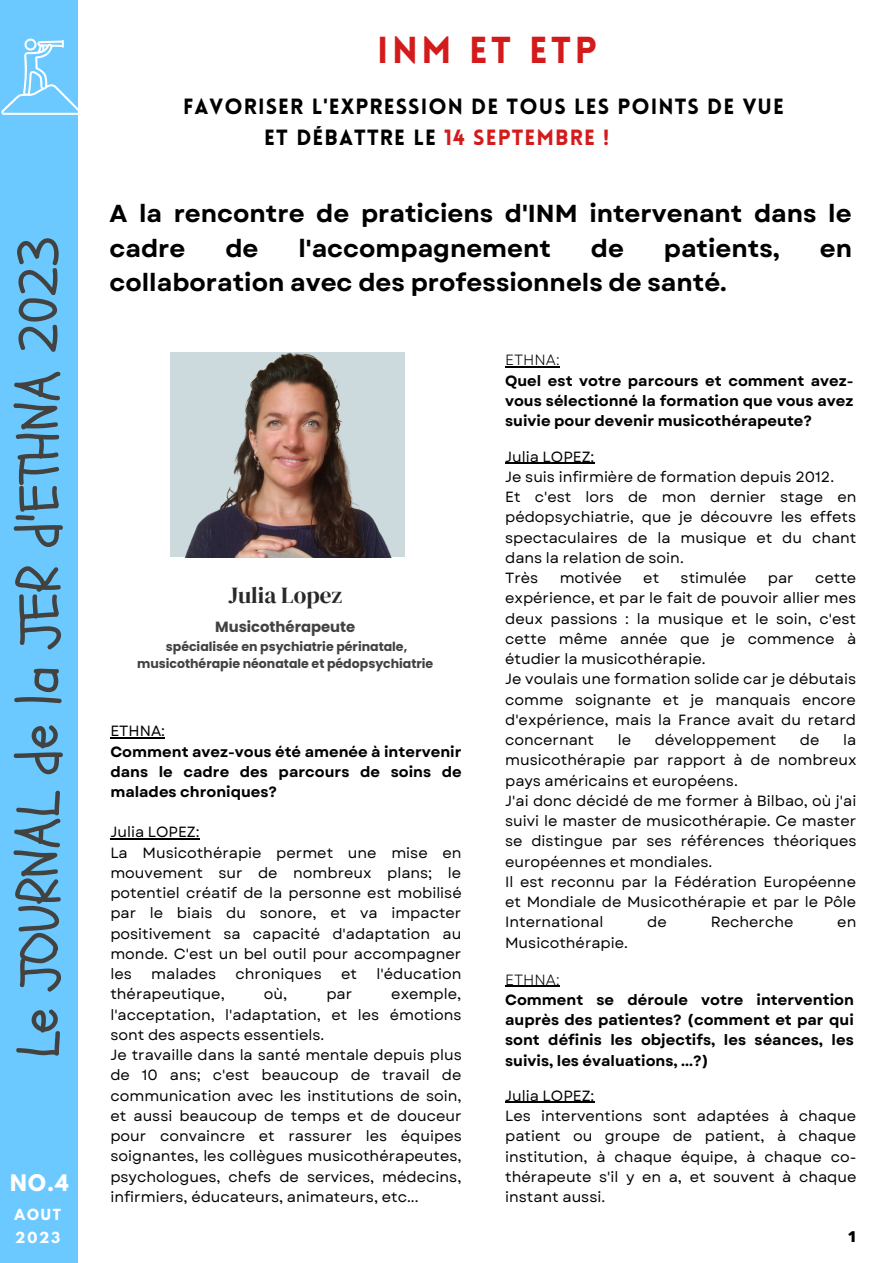
<style>
.page{position:relative;width:893px;height:1263px;background:#fff}
.page>*{position:absolute;margin:0;border:0;box-sizing:border-box;transform-origin:0 0}
.t1{font:57.75px "Schoolbell";color:#424241}
.t2{font:900 36.75px "Lovelo";letter-spacing:.1em;color:#d41b1b}
.t3{font:700 24.53px/34.3px "Garet";color:#000}
.t4{font:23.1px "DM Serif Display";color:#2a2829}
.t5{font:900 21.52px "Lovelo";letter-spacing:.05em;color:#000}
.t6{font:700 20.25px "League Spartan";color:#fff}
.t7{font:800 15px "Open Sans";color:#000}
.t8{font:14.77px/20.2px "Garet";color:#000;text-align:justify}
.t9{font:700 14.77px/20.2px "Garet";color:#000;text-align:justify}
.t10{font:700 14.77px "Poppins";color:#424241}
.t11{font:14.77px "Garet";color:#000}
.t12{font:700 13.58px/22.5px "League Spartan";letter-spacing:.14em;color:#fff}
.t13{font:700 12.52px/17.4px "Poppins";color:#424241;text-align:center}
.s1{color:#d41b1b}
</style>
<div class="page">
<div style="left:0;top:0;width:78px;height:1263px;background:#6cc9ff"></div>
<svg style="left:1px;top:38px;width:77px;height:77px"></svg>
<img style="left:171px;top:352px;width:234px;height:205px">
<hr style="left:110px;top:737px;width:55px;height:2px;background:#000">
<hr style="left:110px;top:838px;width:90px;height:2px;background:#000">
<hr style="left:505px;top:366px;width:54px;height:2px;background:#000">
<hr style="left:505px;top:463px;width:89px;height:1px;background:#000">
<hr style="left:505px;top:985px;width:54px;height:2px;background:#000">
<hr style="left:505px;top:1102px;width:89px;height:1px;background:#000">
<p class="t1" style="left:1px;top:1058px;width:823px;rotate:-90deg">Le JOURNAL de la JER d'ETHNA 2023</p>
<p class="t6" style="left:10px;top:1172px;width:60px">NO.4</p>
<p class="t12" style="left:15px;top:1205px;width:48px">AOUT<br>2023</p>
<p class="t2" style="left:377px;top:36px;width:221px">INM ET ETP</p>
<p class="t5" style="left:183px;top:98px;width:602px">FAVORISER L'EXPRESSION DE TOUS LES POINTS DE VUE</p>
<p class="t5" style="left:264px;top:129px;width:346px">ET DÉBATTRE LE <span class="s1">14 SEPTEMBRE !</span></p>
<p class="t3" style="left:109px;top:197px;width:743px">A la rencontre de praticiens d'INM intervenant dans le cadre</p>
<p class="t3" style="left:225px;top:231px;width:35px">de</p>
<p class="t3" style="left:298px;top:231px;width:254px">l'accompagnement</p>
<p class="t3" style="left:591px;top:231px;width:35px">de</p>
<p class="t3" style="left:664px;top:231px;width:117px">patients,</p>
<p class="t3" style="left:819px;top:231px;width:34px">en</p>
<p class="t3" style="left:109px;top:265px;width:619px">collaboration avec des professionnels de santé.</p>
<p class="t4" style="left:228px;top:579px;width:115px">Julia Lopez</p>
<p class="t10" style="left:215px;top:616px;width:142px">Musicothérapeute</p>
<p class="t13" style="left:137px;top:637px;width:298px">spécialisée en psychiatrie périnatale, musicothérapie néonatale et pédopsychiatrie</p>
<p class="t8" style="left:110px;top:721px;width:56px">ETHNA:</p>
<p class="t9" style="left:110px;top:741px;width:353px">Comment avez-vous été amenée à intervenir dans le cadre des parcours de soins de malades chroniques?</p>
<p class="t8" style="left:110px;top:822px;width:91px">Julia LOPEZ:</p>
<p class="t8" style="left:110px;top:842px;width:353px">La Musicothérapie permet une mise en mouvement sur de nombreux plans; le potentiel créatif de la personne est mobilisé par le biais du sonore, et va impacter positivement sa capacité d'adaptation au monde. C'est un bel outil pour accompagner les</p>
<p class="t8" style="left:151px;top:964px;width:66px">malades</p>
<p class="t8" style="left:236px;top:964px;width:88px">chroniques</p>
<p class="t8" style="left:341px;top:964px;width:17px">et</p>
<p class="t8" style="left:376px;top:964px;width:86px">l'éducation</p>
<p class="t8" style="left:110px;top:984px;width:116px">thérapeutique,</p>
<p class="t8" style="left:264px;top:984px;width:25px">où,</p>
<p class="t8" style="left:326px;top:984px;width:27px">par</p>
<p class="t8" style="left:110px;top:984px;width:353px;text-indent:281px">exemple, l'acceptation, l'adaptation, et les émotions sont des aspects essentiels.</p>
<p class="t8" style="left:110px;top:1045px;width:353px">Je travaille dans la santé mentale depuis plus de 10 ans; c'est beaucoup de travail de communication avec les institutions de soin, et aussi beaucoup de temps et de douceur pour convaincre et rassurer les équipes soignantes, les collègues musicothérapeutes, psychologues, chefs de services, médecins, infirmiers, éducateurs, animateurs, etc...</p>
<p class="t11" style="left:505px;top:350px;width:56px">ETHNA:</p>
<p class="t9" style="left:505px;top:370px;width:350px">Quel est votre parcours et comment avez&shy;vous sélectionné la formation que vous avez suivie pour devenir musicothérapeute?</p>
<p class="t8" style="left:505px;top:446px;width:91px">Julia LOPEZ:</p>
<p class="t8" style="left:505px;top:467px;width:330px">Je suis infirmière de formation depuis 2012.</p>
<p class="t8" style="left:505px;top:487px;width:353px">Et c'est lors de mon dernier stage en pédopsychiatrie, que je découvre les effets spectaculaires de la musique et du chant dans la relation de soin.</p>
<p class="t8" style="left:505px;top:568px;width:35px">Très</p>
<p class="t8" style="left:559px;top:568px;width:64px">motivée</p>
<p class="t8" style="left:643px;top:568px;width:17px">et</p>
<p class="t8" style="left:680px;top:568px;width:67px">stimulée</p>
<p class="t8" style="left:768px;top:568px;width:27px">par</p>
<p class="t8" style="left:505px;top:568px;width:353px;text-indent:310px">cette expérience, et par le fait de pouvoir allier mes deux passions : la musique et le soin, c'est cette même année que je commence à étudier la musicothérapie.</p>
<p class="t8" style="left:505px;top:669px;width:352px">Je voulais une formation solide car je débutais comme soignante et je manquais encore d'expérience, mais la France avait du retard concernant</p>
<p class="t8" style="left:618px;top:730px;width:15px">le</p>
<p class="t8" style="left:655px;top:730px;width:123px">développement</p>
<p class="t8" style="left:800px;top:730px;width:21px">de</p>
<p class="t8" style="left:505px;top:730px;width:353px;text-indent:338px">la musicothérapie par rapport à de nombreux pays américains et européens.</p>
<p class="t8" style="left:505px;top:791px;width:353px">J'ai donc décidé de me former à Bilbao, où j'ai suivi le master de musicothérapie. Ce master se distingue par ses références théoriques européennes et mondiales.</p>
<p class="t8" style="left:505px;top:872px;width:352px">Il est reconnu par la Fédération Européenne et Mondiale de Musicothérapie et par le Pôle International</p>
<p class="t8" style="left:647px;top:912px;width:21px">de</p>
<p class="t8" style="left:710px;top:912px;width:84px">Recherche</p>
<p class="t8" style="left:837px;top:912px;width:21px">en</p>
<p class="t8" style="left:505px;top:932px;width:124px">Musicothérapie.</p>
<p class="t11" style="left:505px;top:969px;width:56px">ETHNA:</p>
<p class="t9" style="left:505px;top:989px;width:350px">Comment se déroule votre intervention auprès des patientes? (comment et par qui sont définis les objectifs, les séances, les suivis, les évaluations, ...?)</p>
<p class="t8" style="left:505px;top:1085px;width:91px">Julia LOPEZ:</p>
<p class="t8" style="left:505px;top:1106px;width:353px">Les interventions sont adaptées à chaque patient ou groupe de patient, à chaque institution, à chaque équipe, à chaque co&shy;thérapeute s'il y en a, et souvent à chaque instant aussi.</p>
<p class="t7" style="left:848px;top:1226px;width:10px">1</p>
</div>
